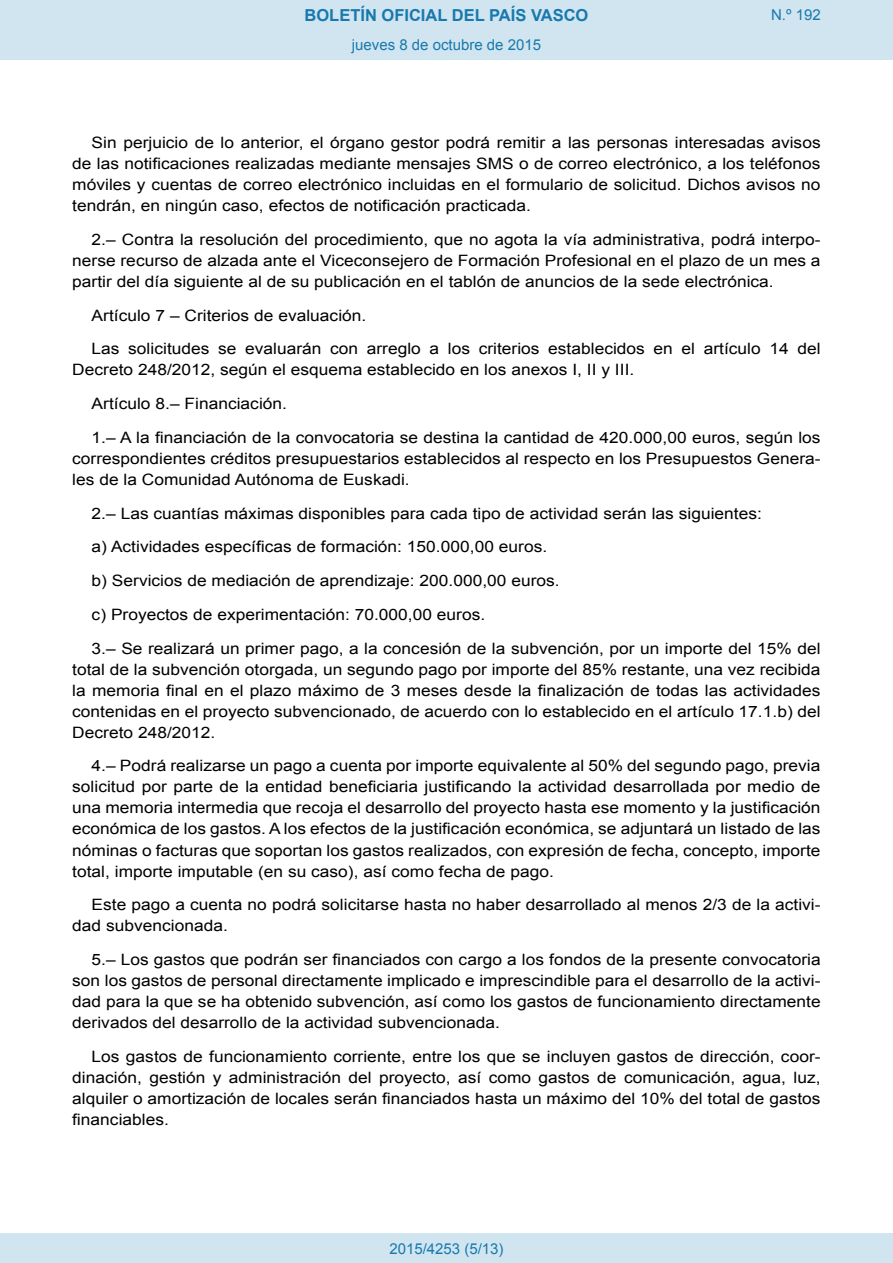
<style>
.page{position:relative;width:893px;height:1263px;background:#fff}
.page>*{position:absolute;margin:0;border:0;box-sizing:border-box;transform-origin:0 0}
.t1{font:700 16.5px "Arial";color:#1879ad}
.BOPVDetalle{font:15.6px/21px "Arial";color:#000;text-align:justify;scale:1.11 1}
.Paginacion_Centro{font:15px "Arial";color:#1879ad}
</style>
<div class="page">
<div style="left:0;top:0;width:893px;height:60px;background:#d0e5f0"></div>
<div style="left:0;top:1233px;width:893px;height:30px;background:#d0e5f0"></div>
<p class="t1" style="left:305px;top:4px;width:285px">BOLETÍN OFICIAL DEL PAÍS VASCO</p>
<p class="Paginacion_Centro" style="left:352px;top:35px;width:191px">jueves 8 de octubre de 2015</p>
<p class="Paginacion_Centro" style="left:771px;top:5px;width:51px">N.º 192</p>
<p class="BOPVDetalle" style="left:72px;top:132px;width:676px;text-indent:19px">Sin perjuicio de lo anterior, el órgano gestor podrá remitir a las personas interesadas avisos de las notificaciones realizadas mediante mensajes SMS o de correo electrónico, a los teléfonos móviles y cuentas de correo electrónico incluidas en el formulario de solicitud. Dichos avisos no tendrán, en ningún caso, efectos de notificación practicada.</p>
<p class="BOPVDetalle" style="left:72px;top:229px;width:676px;text-indent:19px">2.– Contra la resolución del procedimiento, que no agota la vía administrativa, podrá interpo&shy;nerse recurso de alzada ante el Viceconsejero de Formación Profesional en el plazo de un mes a partir del día siguiente al de su publicación en el tablón de anuncios de la sede electrónica.</p>
<p class="BOPVDetalle" style="left:92px;top:305px;width:249px">Artículo 7 – Criterios de evaluación.</p>
<p class="BOPVDetalle" style="left:72px;top:339px;width:676px;text-indent:19px">Las solicitudes se evaluarán con arreglo a los criterios establecidos en el artículo 14 del<br>Decreto 248/2012, según el esquema establecido en los anexos I, II y III.</p>
<p class="BOPVDetalle" style="left:92px;top:393px;width:178px">Artículo 8.– Financiación.</p>
<p class="BOPVDetalle" style="left:72px;top:427px;width:676px;text-indent:19px">1.– A la financiación de la convocatoria se destina la cantidad de 420.000,00 euros, según los correspondientes créditos presupuestarios establecidos al respecto en los Presupuestos Genera&shy;les de la Comunidad Autónoma de Euskadi.</p>
<p class="BOPVDetalle" style="left:92px;top:503px;width:605px">2.– Las cuantías máximas disponibles para cada tipo de actividad serán las siguientes:</p>
<p class="BOPVDetalle" style="left:92px;top:537px;width:412px">a) Actividades específicas de formación: 150.000,00 euros.</p>
<p class="BOPVDetalle" style="left:92px;top:570px;width:423px">b) Servicios de mediación de aprendizaje: 200.000,00 euros.</p>
<p class="BOPVDetalle" style="left:92px;top:604px;width:356px">c) Proyectos de experimentación: 70.000,00 euros.</p>
<p class="BOPVDetalle" style="left:72px;top:638px;width:676px;text-indent:19px">3.– Se realizará un primer pago, a la concesión de la subvención, por un importe del 15% del total de la subvención otorgada, un segundo pago por importe del 85% restante, una vez recibida la memoria final en el plazo máximo de 3 meses desde la finalización de todas las actividades contenidas en el proyecto subvencionado, de acuerdo con lo establecido en el artículo 17.1.b) del Decreto 248/2012.</p>
<p class="BOPVDetalle" style="left:72px;top:756px;width:676px;text-indent:19px">4.– Podrá realizarse un pago a cuenta por importe equivalente al 50% del segundo pago, previa solicitud por parte de la entidad beneficiaria justificando la actividad desarrollada por medio de una memoria intermedia que recoja el desarrollo del proyecto hasta ese momento y la justificación económica de los gastos. A los efectos de la justificación económica, se adjuntará un listado de las nóminas o facturas que soportan los gastos realizados, con expresión de fecha, concepto, importe total, importe imputable (en su caso), así como fecha de pago.</p>
<p class="BOPVDetalle" style="left:72px;top:894px;width:676px;text-indent:19px">Este pago a cuenta no podrá solicitarse hasta no haber desarrollado al menos 2/3 de la activi&shy;dad subvencionada.</p>
<p class="BOPVDetalle" style="left:72px;top:949px;width:676px;text-indent:19px">5.– Los gastos que podrán ser financiados con cargo a los fondos de la presente convocatoria son los gastos de personal directamente implicado e imprescindible para el desarrollo de la activi&shy;dad para la que se ha obtenido subvención, así como los gastos de funcionamiento directamente derivados del desarrollo de la actividad subvencionada.</p>
<p class="BOPVDetalle" style="left:72px;top:1046px;width:676px;text-indent:19px">Los gastos de funcionamiento corriente, entre los que se incluyen gastos de dirección, coor&shy;dinación, gestión y administración del proyecto, así como gastos de comunicación, agua, luz, alquiler o amortización de locales serán financiados hasta un máximo del 10% del total de gastos financiables.</p>
<p class="Paginacion_Centro" style="left:389px;top:1238px;width:116px">2015/4253 (5/13)</p>
</div>
